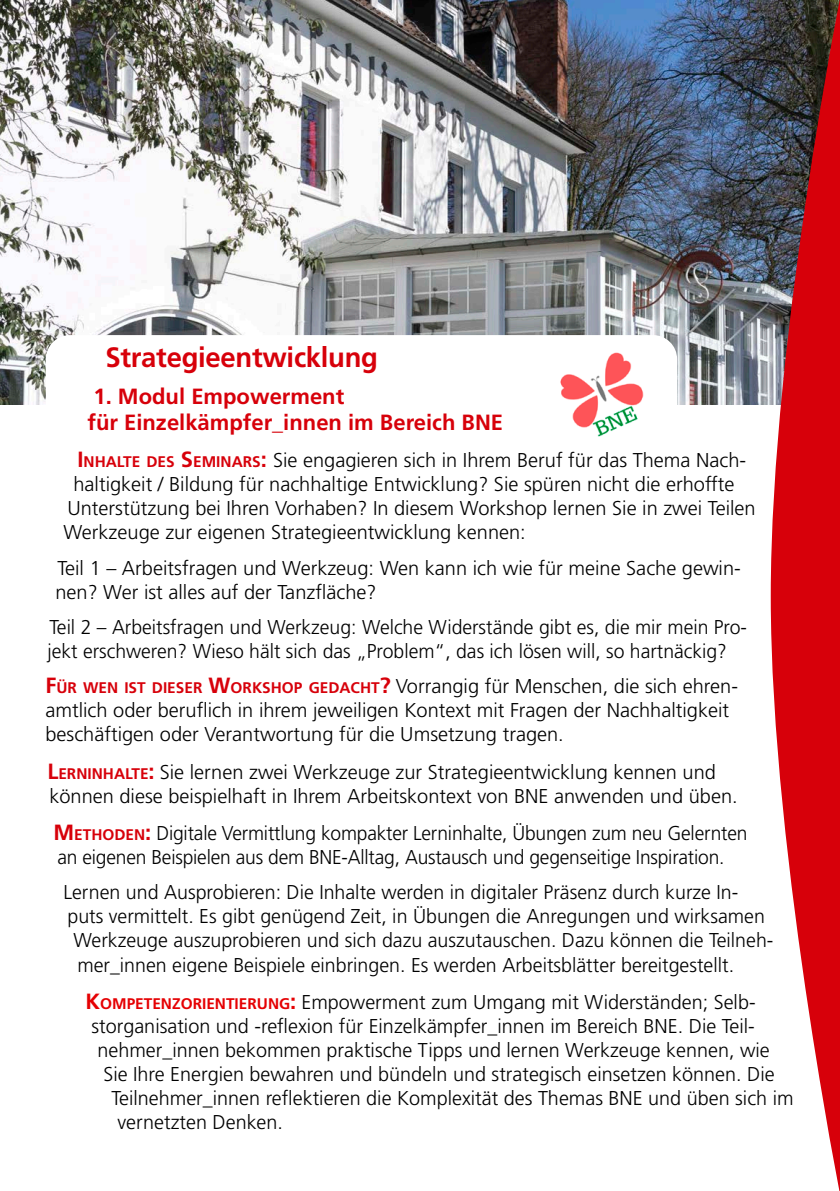
<style>
.page{position:relative;width:840px;height:1191px;background:#fff}
.page>*{position:absolute;margin:0;border:0;box-sizing:border-box;transform-origin:0 0}
.Titel_o_U{font:700 28px "Frutiger LT Std";letter-spacing:-.01em;color:#d7000a}
.bedingungen{font:700 22px/26px "Frutiger LT Std";color:#d7000a}
.bedingungen-2{font:300 20px/24px "Frutiger LT Std";color:#000}
.bedingungen-3{font:300 20px/24px "Frutiger LT Std";color:#000;scale:.96 1}
.s1{font-weight:700;font-size:22px;color:#d7000a}
.s2{font-weight:700;font-size:15.4px;color:#d7000a}
.s3{font-weight:700;font-size:22px;color:#e50003}
.s4{font-weight:700;font-size:15.4px;color:#e50003}
</style>
<div class="page">
<img style="left:0;top:0;width:770px;height:405px">
<div style="left:46px;top:335px;width:630px;height:95px;background:#fff;border-radius:24px"></div>
<svg style="left:770px;top:0;width:69px;height:1189px;fill:#d7000a"></svg>
<img style="left:560px;top:352px;width:84px;height:85px">
<p class="Titel_o_U" style="left:105px;top:340px;width:274px">Strategieentwicklung</p>
<p class="bedingungen" style="left:87px;top:383px;width:417px">1. Modul Empowerment<br>für Einzelkämpfer_innen im Bereich BNE</p>
<p class="bedingungen-2" style="left:77px;top:448px;width:670px"><span class="s1">I</span><span class="s2">NHALTE DES</span> <span class="s1">S</span><span class="s2">EMINARS</span><span class="s1">:</span> Sie engagieren sich in Ihrem Beruf für das Thema Nach-</p>
<p class="bedingungen-2" style="left:73px;top:472px;width:662px">haltigkeit / Bildung für nachhaltige Entwicklung? Sie spüren nicht die erhoffte</p>
<p class="bedingungen-2" style="left:67px;top:496px;width:689px">Unterstützung bei Ihren Vorhaben? In diesem Workshop lernen Sie in zwei Teilen</p>
<p class="bedingungen-2" style="left:63px;top:520px;width:463px">Werkzeuge zur eigenen Strategieentwicklung kennen:</p>
<p class="bedingungen-2" style="left:55px;top:556px;width:686px">Teil 1 – Arbeitsfragen und Werkzeug: Wen kann ich wie für meine Sache gewin&shy;nen? Wer ist alles auf der Tanzfläche?</p>
<p class="bedingungen-2" style="left:47px;top:615px;width:700px">Teil 2 – Arbeitsfragen und Werkzeug: Welche Widerstände gibt es, die mir mein Pro&shy;jekt erschweren? Wieso hält sich das „Problem“, das ich lösen will, so hartnäckig?</p>
<p class="bedingungen-2" style="left:45px;top:675px;width:693px"><span class="s1">F</span><span class="s2">ÜR WEN IST DIESER</span> <span class="s1">W</span><span class="s2">ORKSHOP GEDACHT</span><span class="s1">?</span> Vorrangig für Menschen, die sich ehren&shy;amtlich oder beruflich in ihrem jeweiligen Kontext mit Fragen der Nachhaltigkeit beschäftigen oder Verantwortung für die Umsetzung tragen.</p>
<p class="bedingungen-2" style="left:47px;top:760px;width:691px"><span class="s1">L</span><span class="s2">ERNINHALTE</span><span class="s1">:</span> Sie lernen zwei Werkzeuge zur Strategieentwicklung kennen und können diese beispielhaft in Ihrem Arbeitskontext von BNE anwenden und üben.</p>
<p class="bedingungen-3" style="left:53px;top:821px;width:724px"><span class="s1">M</span> <span class="s2">ETHODEN</span><span class="s1">:</span> Digitale Vermittlung kompakter Lerninhalte, Übungen zum neu Gelernten an eigenen Beispielen aus dem BNE-Alltag, Austausch und gegenseitige Inspiration.</p>
<p class="bedingungen-2" style="left:63px;top:881px;width:676px">Lernen und Ausprobieren: Die Inhalte werden in digitaler Präsenz durch kurze In-</p>
<p class="bedingungen-2" style="left:67px;top:905px;width:698px">puts vermittelt. Es gibt genügend Zeit, in Übungen die Anregungen und wirksamen</p>
<p class="bedingungen-2" style="left:73px;top:929px;width:701px">Werkzeuge auszuprobieren und sich dazu auszutauschen. Dazu können die Teilneh-</p>
<p class="bedingungen-2" style="left:77px;top:953px;width:657px">mer_innen eigene Beispiele einbringen. Es werden Arbeitsblätter bereitgestellt.</p>
<p class="bedingungen-2" style="left:85px;top:990px;width:671px"><span class="s3">K</span><span class="s4">OMPETENZORIENTIERUNG</span><span class="s3">:</span> Empowerment zum Umgang mit Widerständen; Selb-</p>
<p class="bedingungen-2" style="left:91px;top:1014px;width:664px">storganisation und -reflexion für Einzelkämpfer_innen im Bereich BNE. Die Teil-</p>
<p class="bedingungen-2" style="left:97px;top:1038px;width:673px">nehmer_innen bekommen praktische Tipps und lernen Werkzeuge kennen, wie</p>
<p class="bedingungen-2" style="left:103px;top:1062px;width:672px">Sie Ihre Energien bewahren und bündeln und strategisch einsetzen können. Die</p>
<p class="bedingungen-2" style="left:111px;top:1086px;width:683px">Teilnehmer_innen reflektieren die Komplexität des Themas BNE und üben sich im</p>
<p class="bedingungen-2" style="left:117px;top:1110px;width:167px">vernetzten Denken.</p>
</div>
